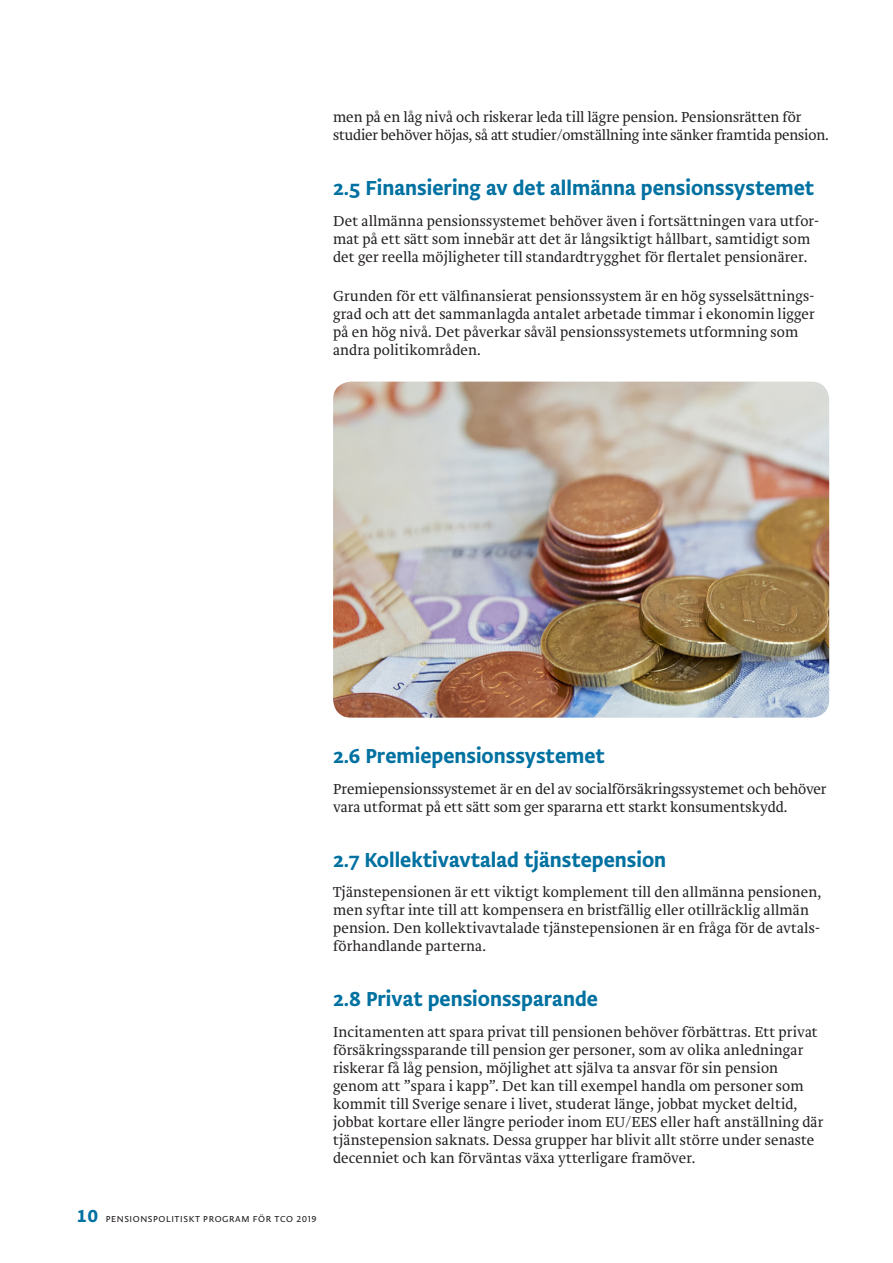
<style>
.page{position:relative;width:893px;height:1263px;background:#fff}
.page>*{position:absolute;margin:0;border:0;box-sizing:border-box;transform-origin:0 0}
.R2{font:500 21px "Brioni Sanst Std";color:#0071a1}
.Brödtext{font:300 15px/18px "Brioni Std";letter-spacing:.01em;color:#231f20}
.Brödtext-2{font:300 15px/18px "Brioni Std";letter-spacing:-.01em;color:#231f20}
.t1{font:300 9px "Brioni Sanst Std";letter-spacing:.065em;color:#231f20}
.s1{font-family:"Brioni Sans Std";font-weight:700;font-size:18px;color:#0071a1}
</style>
<div class="page">
<img style="left:333px;top:382px;width:496px;height:336px">
<p class="Brödtext-2" style="left:333px;top:108px;width:497px">men på en låg nivå och riskerar leda till lägre pension. Pensionsrätten för studier behöver höjas, så att studier/omställning inte sänker framtida pension.</p>
<p class="R2" style="left:333px;top:172px;width:483px">2.5 Finansiering av det allmänna pensionssystemet</p>
<p class="Brödtext" style="left:333px;top:212px;width:487px">Det allmänna pensionssystemet behöver även i fortsättningen vara utfor&shy;mat på ett sätt som innebär att det är långsiktigt hållbart, samtidigt som det ger reella möjligheter till standardtrygghet för flertalet pensionärer.</p>
<p class="Brödtext" style="left:333px;top:287px;width:483px">Grunden för ett välfinansierat pensionssystem är en hög sysselsättnings&shy;grad och att det sammanlagda antalet arbetade timmar i ekonomin ligger på en hög nivå. Det påverkar såväl pensionssystemets utformning som andra politikområden.</p>
<p class="R2" style="left:333px;top:740px;width:273px">2.6 Premiepensionssystemet</p>
<p class="Brödtext" style="left:333px;top:780px;width:495px">Premiepensionssystemet är en del av socialförsäkringssystemet och behöver vara utformat på ett sätt som ger spararna ett starkt konsumentskydd.</p>
<p class="R2" style="left:333px;top:844px;width:335px">2.7 Kollektivavtalad tjänstepension</p>
<p class="Brödtext" style="left:333px;top:884px;width:490px">Tjänstepensionen är ett viktigt komplement till den allmänna pensionen, men syftar inte till att kompensera en bristfällig eller otillräcklig allmän pension. Den kollektivavtalade tjänstepensionen är en fråga för de avtals&shy;förhandlande parterna.</p>
<p class="R2" style="left:333px;top:984px;width:266px">2.8 Privat pensionssparande</p>
<p class="Brödtext" style="left:333px;top:1023px;width:492px">Incitamenten att spara privat till pensionen behöver förbättras. Ett privat försäkringssparande till pension ger personer, som av olika anledningar riskerar få låg pension, möjlighet att själva ta ansvar för sin pension genom att ”spara i kapp”. Det kan till exempel handla om personer som kommit till Sverige senare i livet, studerat länge, jobbat mycket deltid, jobbat kortare eller längre perioder inom EU/EES eller haft anställning där tjänstepension saknats. Dessa grupper har blivit allt större under senaste decenniet och kan förväntas växa ytterligare framöver.</p>
<p class="t1" style="left:77px;top:1213px;width:242px"><span class="s1">10</span> PENSIONSPOLITISKT PROGRAM FÖR TCO 2019</p>
</div>
